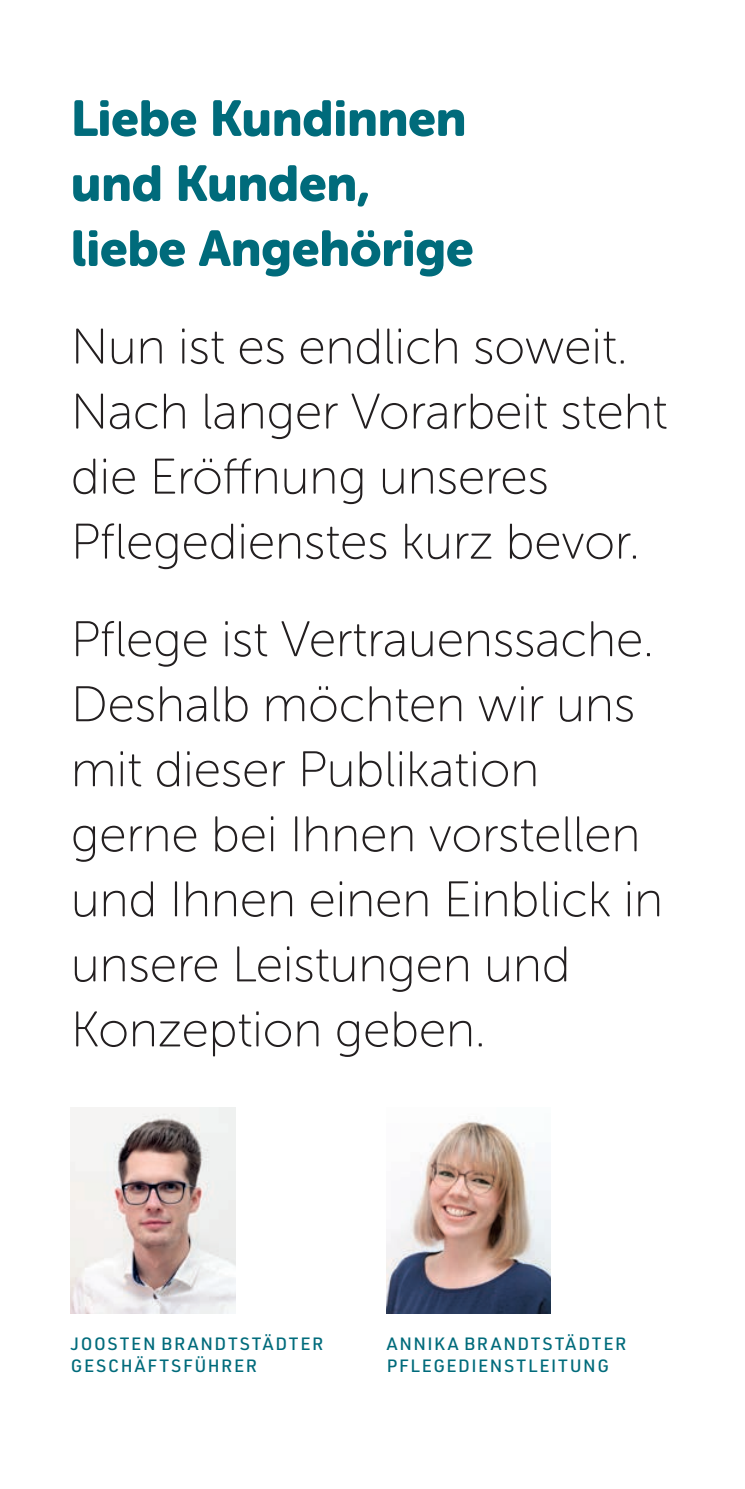
<style>
.page{position:relative;width:745px;height:1489px;background:#fff}
.page>*{position:absolute;margin:0;border:0;box-sizing:border-box;transform-origin:0 0}
.t1{font:50px/65px "Museo Sans Rounded 100";color:#231f20}
.t2{font:50px/65px "Museo Sans Rounded 900";color:#006b7b}
.t3{font:500 17.5px/21.8px "URWDIN";letter-spacing:.095em;color:#006b7b}
</style>
<div class="page">
<img style="left:386px;top:1121px;width:164px;height:192px">
<img style="left:71px;top:1107px;width:164px;height:206px">
<p class="t2" style="left:71px;top:83px;width:404px">Liebe Kundinnen und Kunden, liebe Angehörige</p>
<p class="t1" style="left:71px;top:315px;width:597px">Nun ist es endlich soweit.<br>Nach langer Vorarbeit steht die Eröffnung unseres<br>Pflegedienstes kurz bevor.</p>
<p class="t1" style="left:71px;top:607px;width:593px">Pflege ist Vertrauenssache.<br>Deshalb möchten wir uns mit dieser Publikation gerne bei Ihnen vorstellen und Ihnen einen Einblick in unsere Leistungen und<br>Konzeption geben.</p>
<p class="t3" style="left:71px;top:1332px;width:254px">JOOSTEN BRANDTSTÄDTER<br>GESCHÄFTSFÜHRER</p>
<p class="t3" style="left:386px;top:1332px;width:241px">ANNIKA BRANDTSTÄDTER<br>PFLEGEDIENSTLEITUNG</p>
</div>
